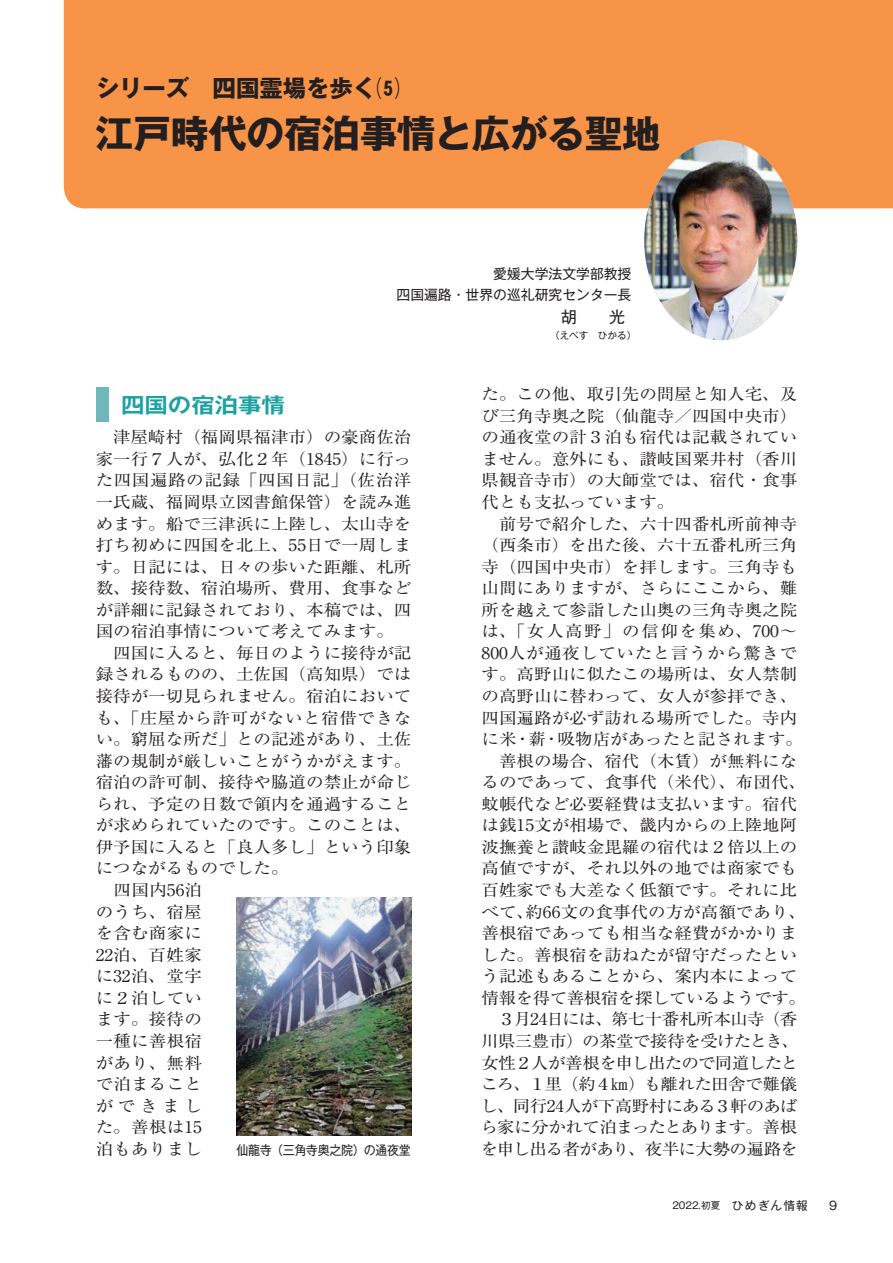
<style>
.page{position:relative;width:893px;height:1263px;background:#fff}
.page>*{position:absolute;margin:0;border:0;box-sizing:border-box;transform-origin:0 0}
.t1{font:700 38.25px "Gothic MB101 Pr 6";letter-spacing:-.015em;color:#231f20}
.t2{font:700 23.4px "Gothic MB101 Pr 6";color:#231f20}
.t3{font:700 21px "Gothic MB101 Pr 6 De";color:#1ea1a1;scale:1.11 1}
.t4{font:16.2px/21.6px "Ryumin Pr 6";color:#231f20;scale:1.09 1}
.t5{font:16.2px "Ryumin Pr 6";letter-spacing:-.045em;color:#231f20;scale:1.09 1}
.t6{font:15.9px "Gothic MB101 Pr 6";color:#231f20}
.t7{font:13.8px/21.3px "Gothic MB101 Pr 6";color:#231f20;text-align:right}
.t8{font:12.75px "Gothic MB101 Pr 6";letter-spacing:-.025em;color:#231f20;scale:.94 1}
.t9{font:11.7px "Gothic MB101 Pr 6";color:#231f20}
.t10{font:9.6px "Gothic MB101 Pr 6";color:#231f20}
.s1{font-size:11.7px}
</style>
<div class="page">
<div style="left:64px;top:0;width:829px;height:208px;background:#f79447"></div>
<img style="left:644px;top:140px;width:153px;height:200px">
<div style="left:96px;top:388px;width:12px;height:34px;background:#6fb7b9"></div>
<img style="left:236px;top:897px;width:175px;height:238px">
<h2 class="t2" style="left:96px;top:69px;width:306px">シリーズ　四国霊場を歩く⑸</h2>
<h1 class="t1" style="left:96px;top:102px;width:566px">江戸時代の宿泊事情と広がる聖地</h1>
<p class="t7" style="left:396px;top:262px;width:236px">愛媛大学法文学部教授<br>四国遍路・世界の巡礼研究センター長</p>
<p class="t6" style="left:561px;top:304px;width:65px">胡　　光</p>
<p class="t10" style="left:550px;top:327px;width:88px">（えべす　ひかる）</p>
<p class="t4" style="left:480px;top:382px;width:300px">た。この他、取引先の問屋と知人宅、及び三角寺奥之院（仙龍寺／四国中央市）の通夜堂の計３泊も宿代は記載されていません。意外にも、讃岐国粟井村（香川県観音寺市）の大師堂では、宿代・食事代とも支払っています。<br>　前号で紹介した、六十四番札所前神寺（西条市）を出た後、六十五番札所三角寺（四国中央市）を拝します。三角寺も山間にありますが、さらにここから、難所を越えて参詣した山奥の三角寺奥之院は、「女人高野」の信仰を集め、700～<br>800人が通夜していたと言うから驚きです。高野山に似たこの場所は、女人禁制の高野山に替わって、女人が参拝でき、四国遍路が必ず訪れる場所でした。寺内に米・薪・吸物店があったと記されます。　善根の場合、宿代（木賃）が無料になるのであって、食事代（米代）、布団代、蚊帳代など必要経費は支払います。宿代は銭15文が相場で、畿内からの上陸地阿波撫養と讃岐金毘羅の宿代は２倍以上の高値ですが、それ以外の地では商家でも百姓家でも大差なく低額です。それに比べて、約66文の食事代の方が高額であり、善根宿であっても相当な経費がかかりました。善根宿を訪ねたが留守だったという記述もあることから、案内本によって情報を得て善根宿を探しているようです。　３月24日には、第七十番札所本山寺（香川県三豊市）の茶堂で接待を受けたとき、女性２人が善根を申し出たので同道したところ、１里（約４㎞）も離れた田舎で難儀し、同行24人が下高野村にある３軒のあばら家に分かれて泊まったとあります。善根</p>
<p class="t3" style="left:121px;top:387px;width:149px">四国の宿泊事情</p>
<p class="t4" style="left:96px;top:425px;width:291px">　津屋崎村（福岡県福津市）の豪商佐治家一行７人が、弘化２年（1845）に行った四国遍路の記録「四国日記」（佐治洋一氏蔵、福岡県立図書館保管）を読み進めます。船で三津浜に上陸し、太山寺を打ち初めに四国を北上、55日で一周します。日記には、日々の歩いた距離、札所数、接待数、宿泊場所、費用、食事などが詳細に記録されており、本稿では、四国の宿泊事情について考えてみます。　四国に入ると、毎日のように接待が記録されるものの、土佐国（高知県）では接待が一切見られません。宿泊においても、「庄屋から許可がないと宿借できない。窮屈な所だ」との記述があり、土佐藩の規制が厳しいことがうかがえます。宿泊の許可制、接待や脇道の禁止が命じられ、予定の日数で領内を通過することが求められていたのです。このことは、伊予国に入ると「良人多し」という印象につながるものでした。<br>　四国内56泊<br>のうち、宿屋<br>を含む商家に<br>22泊、百姓家<br>に32泊、堂宇<br>に２泊してい<br>ます。接待の<br>一種に善根宿<br>があり、無料<br>で泊まること<br>ができまし<br>た。善根は15<br>泊もありまし</p>
<p class="t8" style="left:237px;top:1140px;width:187px">仙龍寺（三角寺奥之院）の通夜堂</p>
<p class="t5" style="left:481px;top:1136px;width:292px">を申し出る者があり、夜半に大勢の遍路を</p>
<p class="t10" style="left:672px;top:1197px;width:137px">2022.初夏<span class="s1">　ひめぎん情報</span></p>
<p class="t9" style="left:829px;top:1195px;width:10px">9</p>
</div>
